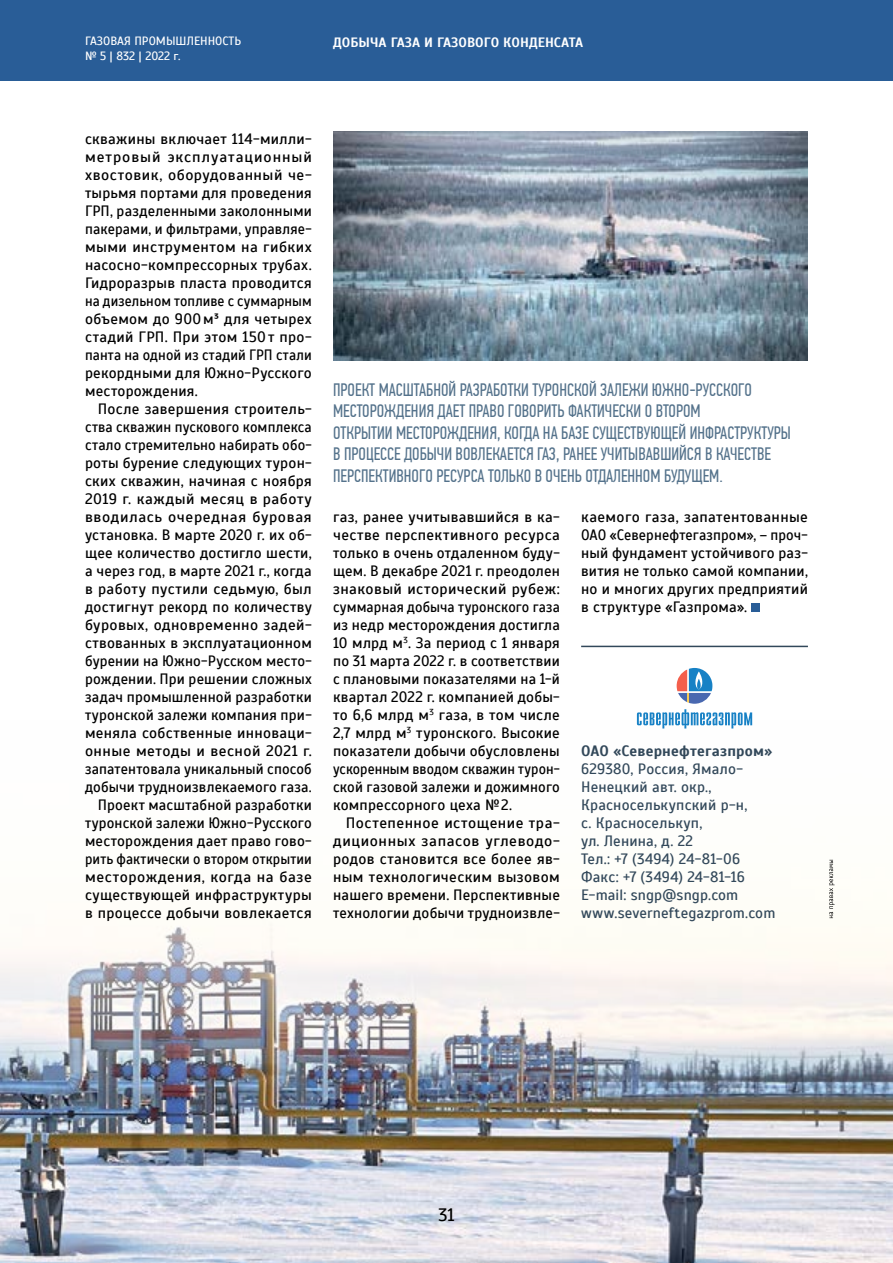
<style>
.page{position:relative;width:893px;height:1263px;background:#fff}
.page>*{position:absolute;margin:0;border:0;box-sizing:border-box;transform-origin:0 0}
.t1{font:18px/21.6px "PF Din Text Comp Pro";color:#54728b}
.t2{font:18px "Scada";color:#000}
.t3{font:15px/18px "Scada";letter-spacing:.015em;color:#000;text-align:justify}
.t4{font:15px/18px "Scada";letter-spacing:.01em;color:#32485a}
.t5{font:700 15px "Scada";letter-spacing:.015em;color:#32485a}
.t6{font:700 13.5px "Scada";color:#fff}
.t7{font:12px/14.4px "Scada";color:#fff}
</style>
<div class="page">
<div style="left:0;top:0;width:893px;height:81px;background:#295d97"></div>
<img style="left:0;top:712px;width:893px;height:551px">
<div style="left:751px;top:603px;width:9px;height:9px;background:#295d97"></div>
<img style="left:333px;top:132px;width:475px;height:228px">
<hr style="left:581px;top:646px;width:227px;height:1px;background:#32485a">
<svg style="left:829px;top:860px;width:6px;height:58px"></svg>
<svg style="left:637px;top:668px;width:115px;height:60px"></svg>
<p class="t7" style="left:85px;top:34px;width:158px">ГАЗОВАЯ ПРОМЫШЛЕННОСТЬ № 5 | 832 | 2022 г.</p>
<p class="t6" style="left:333px;top:34px;width:252px">ДОБЫЧА ГАЗА И ГАЗОВОГО КОНДЕНСАТА</p>
<p class="t3" style="left:85px;top:130px;width:228px">скважины включает 114‑милли&shy;метровый эксплуатационный хвостовик, оборудованный че&shy;тырьмя портами для проведения ГРП, разделенными заколонными пакерами, и фильтрами, управляе&shy;мыми инструментом на гибких насосно-компрессорных трубах.<br>Гидроразрыв пласта проводится на дизельном топливе с суммарным объемом до 900м³ для четырех стадий ГРП. При этом 150т про&shy;панта на одной из стадий ГРП стали рекордными для Южно-Русского месторождения.</p>
<p class="t3" style="left:85px;top:400px;width:228px;text-align:right">После завершения строитель&shy;ства скважин пускового комплекса стало стремительно набирать обо&shy;роты бурение следующих турон&shy;ских скважин, начиная с ноября<br>2019 г. каждый месяц в работу вводилась очередная буровая установка. В марте 2020 г. их об&shy;щее количество достигло шести, а через год, в марте 2021 г., когда в работу пустили седьмую, был достигнут рекорд по количеству буровых, одновременно задей&shy;ствованных в эксплуатационном бурении на Южно-Русском место&shy;рождении. При решении сложных задач промышленной разработки туронской залежи компания при&shy;меняла собственные инноваци&shy;онные методы и весной 2021 г. запатентовала уникальный способ добычи трудноизвлекаемого газа.<br>Проект масштабной разработки туронской залежи Южно-Русского месторождения дает право гово&shy;рить фактически о втором открытии месторождения, когда на базе существующей инфраструктуры в процессе добычи вовлекается</p>
<p class="t1" style="left:333px;top:379px;width:459px">ПРОЕКТ МАСШТАБНОЙ РАЗРАБОТКИ ТУРОНСКОЙ ЗАЛЕЖИ ЮЖНО-РУССКОГО МЕСТОРОЖДЕНИЯ ДАЕТ ПРАВО ГОВОРИТЬ ФАКТИЧЕСКИ О ВТОРОМ<br>ОТКРЫТИИ МЕСТОРОЖДЕНИЯ, КОГДА НА БАЗЕ СУЩЕСТВУЮЩЕЙ ИНФРАСТРУКТУРЫ В ПРОЦЕССЕ ДОБЫЧИ ВОВЛЕКАЕТСЯ ГАЗ, РАНЕЕ УЧИТЫВАВШИЙСЯ В КАЧЕСТВЕ ПЕРСПЕКТИВНОГО РЕСУРСА ТОЛЬКО В ОЧЕНЬ ОТДАЛЕННОМ БУДУЩЕМ.</p>
<p class="t3" style="left:333px;top:508px;width:228px">газ, ранее учитывавшийся в ка&shy;честве перспективного ресурса только в очень отдаленном буду&shy;щем. В декабре 2021 г. преодолен знаковый исторический рубеж: суммарная добыча туронского газа из недр месторождения достигла 10 млрд м<sup>3</sup>. За период с 1 января по 31 марта 2022 г. в соответствии с плановыми показателями на 1‑й квартал 2022 г. компанией добы&shy;то 6,6 млрд м<sup>3</sup> газа, в том числе 2,7 млрд м<sup>3</sup> туронского. Высокие показатели добычи обусловлены ускоренным вводом скважин турон&shy;ской газовой залежи и дожимного компрессорного цеха №2.</p>
<p class="t3" style="left:333px;top:814px;width:228px;text-indent:13px">Постепенное истощение тра&shy;диционных запасов углеводо&shy;родов становится все более яв&shy;ным технологическим вызовом нашего времени. Перспективные технологии добычи трудноизвле-</p>
<p class="t3" style="left:581px;top:508px;width:228px">каемого газа, запатентованные ОАО «Севернефтегазпром», – проч&shy;ный фундамент устойчивого раз&shy;вития не только самой компании, но и многих других предприятий в структуре «Газпрома».</p>
<p class="t5" style="left:581px;top:742px;width:193px">ОАО «Севернефтегазпром»</p>
<p class="t4" style="left:581px;top:760px;width:196px">629380, Россия, Ямало-<br>Ненецкий авт. окр.,<br>Красноселькупский р-н,<br>с. Красноселькуп,<br>ул. Ленина, д. 22<br>Тел.: +7 (3494) 24-81-06<br>Факс: +7 (3494) 24-81-16<br>E-mail: sngp@sngp.com www.severneftegazprom.com</p>
<p class="t2" style="left:438px;top:1204px;width:18px">31</p>
</div>
